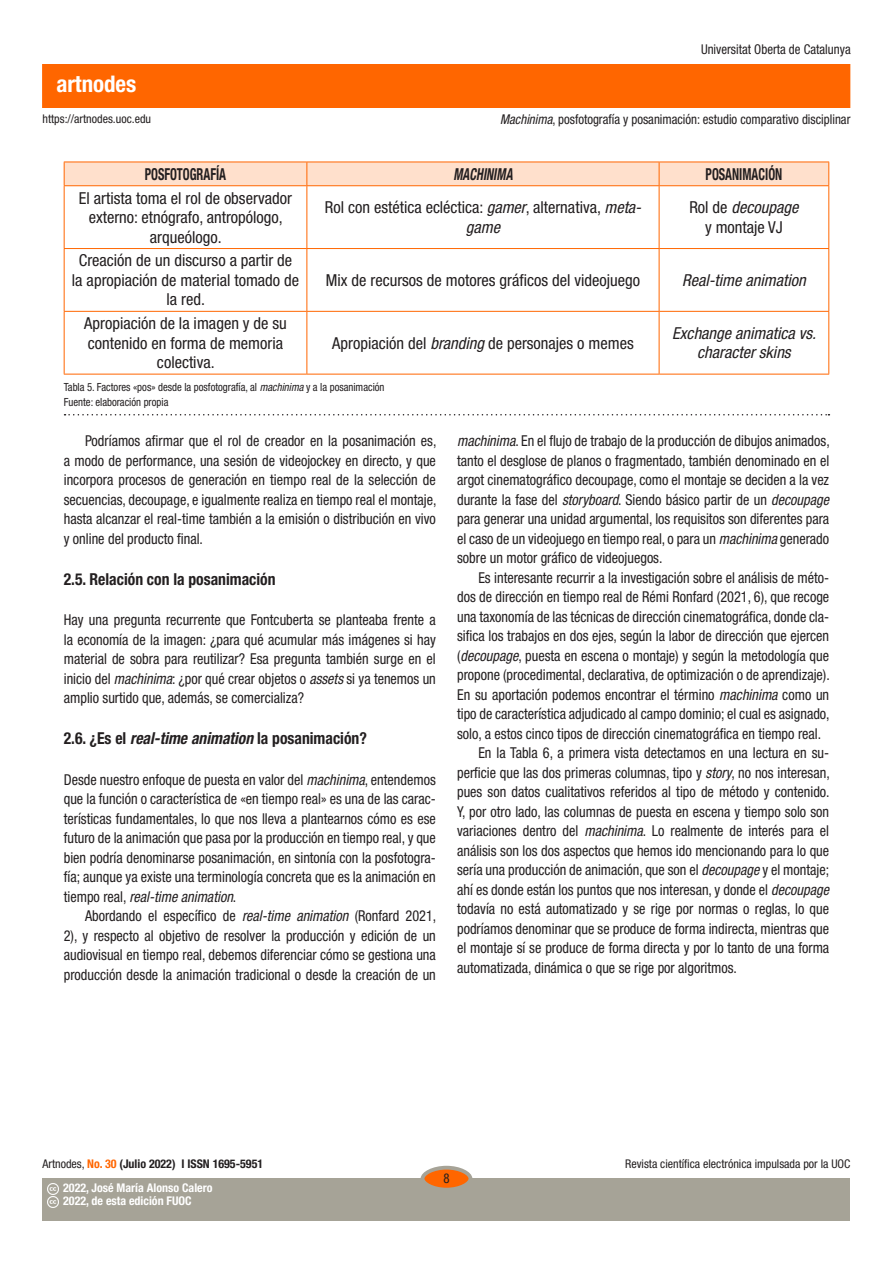
<style>
.page{position:relative;width:893px;height:1263px;background:#fff}
.page>*{position:absolute;margin:0;border:0;box-sizing:border-box;transform-origin:0 0}
.t1{font:700 condensed 22.95px "Helvetica Neue LT Std";color:#fff}
.table_text_C{font:condensed 16.5px/19.5px "Helvetica Neue LT Std";color:#231f20;text-align:center}
._03_apartat_2{font:700 condensed 16.5px "Helvetica Neue LT Std";color:#231f20;scale:.95 1}
.table_text_C-2{font:italic condensed 16.5px "Helvetica Neue LT Std";color:#231f20}
.tabla_encabezado{font:700 condensed 16.5px "Helvetica Neue LT Std";color:#231f20;scale:.75 1}
.tabla_encabezado-2{font:italic 700 condensed 16.5px "Helvetica Neue LT Std";color:#231f20;scale:.75 1}
._02_texto_base{font:condensed 15px/19.5px "Helvetica Neue LT Std";color:#231f20;text-align:justify;scale:.95 1}
._02_texto_base_1{font:condensed 15px/19.5px "Helvetica Neue LT Std";color:#231f20;text-align:justify;scale:.95 1}
.t2{font:condensed 13.5px "Helvetica Neue LT Std";color:#231f20;scale:.95 1}
.t3{font:condensed 12px "Helvetica Neue LT Std";color:#231f20}
.t4{font:700 condensed 12px/13.5px "Helvetica Neue LT Std";color:#fff}
.t5{font:700 condensed 12px "Helvetica Neue LT Std";color:#231f20}
.titulo_figura_0_2col{font:condensed 11.25px "Helvetica Neue LT Std";color:#231f20;scale:.95 1}
.titulo_figura_2col{font:condensed 11.25px "Helvetica Neue LT Std";color:#231f20;scale:.95 1}
.s1{font-style:italic}
.s2{font-style:normal}
.s3{font-weight:400}
.s4{color:#f60}
</style>
<div class="page">
<div style="left:43px;top:65px;width:807px;height:42px;background:#f60"></div>
<div style="left:43px;top:1178px;width:807px;height:42px;background:#a6a397"></div>
<div style="left:422px;top:1168px;width:48px;height:21px;background:#f60;border-radius:50%"></div>
<div style="left:421px;top:1166px;width:51px;height:25px;border:4px solid #a6a397;border-radius:50%"></div>
<svg style="left:47px;top:1183px;width:11px;height:25px"></svg>
<svg style="left:65px;top:414px;width:764px;height:1px"></svg>
<div style="left:64px;top:163px;width:765px;height:22px;background:#ffe0cc"></div>
<hr style="left:64px;top:186px;width:1px;height:62px;background:#f60">
<hr style="left:306px;top:186px;width:1px;height:62px;background:#f60">
<hr style="left:659px;top:186px;width:1px;height:62px;background:#f60">
<hr style="left:828px;top:186px;width:1px;height:62px;background:#f60">
<hr style="left:64px;top:248px;width:243px;height:1px;background:#f60">
<hr style="left:64px;top:249px;width:1px;height:62px;background:#f60">
<hr style="left:307px;top:248px;width:352px;height:1px;background:#f60">
<hr style="left:306px;top:249px;width:1px;height:62px;background:#f60">
<hr style="left:659px;top:248px;width:170px;height:1px;background:#f60">
<hr style="left:659px;top:249px;width:1px;height:62px;background:#f60">
<hr style="left:828px;top:249px;width:1px;height:62px;background:#f60">
<hr style="left:64px;top:311px;width:243px;height:1px;background:#f60">
<hr style="left:64px;top:312px;width:1px;height:62px;background:#f60">
<hr style="left:307px;top:311px;width:352px;height:1px;background:#f60">
<hr style="left:306px;top:312px;width:1px;height:62px;background:#f60">
<hr style="left:659px;top:311px;width:170px;height:1px;background:#f60">
<hr style="left:659px;top:312px;width:1px;height:62px;background:#f60">
<hr style="left:828px;top:312px;width:1px;height:62px;background:#f60">
<hr style="left:64px;top:374px;width:243px;height:1px;background:#f60">
<hr style="left:307px;top:374px;width:352px;height:1px;background:#f60">
<hr style="left:659px;top:374px;width:170px;height:1px;background:#f60">
<hr style="left:64px;top:162px;width:243px;height:1px;background:#f60">
<hr style="left:307px;top:162px;width:352px;height:1px;background:#f60">
<hr style="left:659px;top:162px;width:170px;height:1px;background:#f60">
<hr style="left:64px;top:185px;width:243px;height:1px;background:#f60">
<hr style="left:307px;top:185px;width:352px;height:1px;background:#f60">
<hr style="left:659px;top:185px;width:170px;height:1px;background:#f60">
<h1 class="t1" style="left:56px;top:69px;width:81px">artnodes</h1>
<p class="t2" style="left:701px;top:42px;width:159px">Universitat Oberta de Catalunya</p>
<p class="t3" style="left:43px;top:112px;width:110px">https://artnodes.uoc.edu</p>
<p class="t2" style="left:500px;top:112px;width:370px"><span class="s1">Machinima</span>, posfotografía y posanimación: estudio comparativo disciplinar</p>
<p class="tabla_encabezado" style="left:145px;top:164px;width:110px">POSFOTOGRAFÍA</p>
<p class="tabla_encabezado-2" style="left:453px;top:164px;width:80px">MACHINIMA</p>
<p class="tabla_encabezado" style="left:706px;top:164px;width:104px">POSANIMACIÓN</p>
<h2 class="table_text_C" style="left:79px;top:188px;width:215px">El artista toma el rol de observador externo: etnógrafo, antropólogo, arqueólogo.</h2>
<h2 class="table_text_C" style="left:325px;top:198px;width:318px">Rol con estética ecléctica: <span class="s1">gamer</span>, alternativa, <span class="s1">meta&shy;game</span></h2>
<h2 class="table_text_C-2" style="left:689px;top:198px;width:111px"><span class="s2">Rol de</span> decoupage</h2>
<h2 class="table_text_C" style="left:705px;top:217px;width:79px">y montaje VJ</h2>
<h2 class="table_text_C" style="left:72px;top:251px;width:229px">Creación de un discurso a partir de la apropiación de material tomado de la red.</h2>
<h2 class="table_text_C" style="left:84px;top:313px;width:204px">Apropiación de la imagen y de su contenido en forma de memoria colectiva.</h2>
<h2 class="table_text_C" style="left:326px;top:270px;width:316px">Mix de recursos de motores gráficos del videojuego</h2>
<h2 class="table_text_C-2" style="left:682px;top:270px;width:125px">Real-time animation</h2>
<h2 class="table_text_C" style="left:332px;top:333px;width:303px">Apropiación del <span class="s1">branding</span> de personajes o memes</h2>
<h2 class="table_text_C-2" style="left:672px;top:323px;width:145px">Exchange animatica vs.</h2>
<h2 class="table_text_C-2" style="left:697px;top:343px;width:95px">character skins</h2>
<p class="titulo_figura_0_2col" style="left:64px;top:381px;width:339px">Tabla 5. Factores «pos» desde la posfotografía, al <span class="s1">machinima</span> y a la posanimación</p>
<p class="titulo_figura_2col" style="left:64px;top:395px;width:112px">Fuente: elaboración propia</p>
<p class="_02_texto_base" style="left:64px;top:431px;width:394px;text-indent:21px">Podríamos afirmar que el rol de creador en la posanimación es, a modo de performance, una sesión de videojockey en directo, y que incorpora procesos de generación en tiempo real de la selección de secuencias, decoupage, e igualmente realiza en tiempo real el montaje, hasta alcanzar el real-time también a la emisión o distribución en vivo y online del producto final.</p>
<h3 class="_03_apartat_2" style="left:64px;top:569px;width:225px">2.5. Relación con la posanimación</h3>
<p class="_02_texto_base_1" style="left:64px;top:610px;width:393px">Hay una pregunta recurrente que Fontcuberta se planteaba frente a la economía de la imagen: ¿para qué acumular más imágenes si hay material de sobra para reutilizar? Esa pregunta también surge en el inicio del <span class="s1">machinima</span>: ¿por qué crear objetos o <span class="s1">assets</span> si ya tenemos un amplio surtido que, además, se comercializa?</p>
<h3 class="_03_apartat_2" style="left:64px;top:728px;width:321px">2.6. ¿Es el <span class="s1">real-time animation</span> la posanimación?</h3>
<p class="_02_texto_base_1" style="left:64px;top:770px;width:393px">Desde nuestro enfoque de puesta en valor del <span class="s1">machinima</span>, entendemos que la función o característica de «en tiempo real» es una de las carac&shy;terísticas fundamentales, lo que nos lleva a plantearnos cómo es ese futuro de la animación que pasa por la producción en tiempo real, y que bien podría denominarse posanimación, en sintonía con la posfotogra&shy;fía; aunque ya existe una terminología concreta que es la animación en tiempo real, <span class="s1">real-time animation</span>.</p>
<p class="_02_texto_base" style="left:64px;top:906px;width:394px;text-indent:21px">Abordando el específico de <span class="s1">real-time animation</span> (Ronfard 2021, 2), y respecto al objetivo de resolver la producción y edición de un audiovisual en tiempo real, debemos diferenciar cómo se gestiona una producción desde la animación tradicional o desde la creación de un</p>
<p class="_02_texto_base" style="left:457px;top:431px;width:394px"><span class="s1">machinima</span>. En el flujo de trabajo de la producción de dibujos animados, tanto el desglose de planos o fragmentado, también denominado en el argot cinematográfico decoupage, como el montaje se deciden a la vez durante la fase del <span class="s1">storyboard</span>. Siendo básico partir de un <span class="s1">decoupage </span>para generar una unidad argumental, los requisitos son diferentes para el caso de un videojuego en tiempo real, o para un <span class="s1">machinima</span> generado sobre un motor gráfico de videojuegos.</p>
<p class="_02_texto_base" style="left:457px;top:568px;width:394px;text-indent:21px">Es interesante recurrir a la investigación sobre el análisis de méto&shy;dos de dirección en tiempo real de Rémi Ronfard (2021, 6), que recoge una taxonomía de las técnicas de dirección cinematográfica, donde cla&shy;sifica los trabajos en dos ejes, según la labor de dirección que ejercen (<span class="s1">decoupage</span>, puesta en escena o montaje) y según la metodología que propone (procedimental, declarativa, de optimización o de aprendizaje).<br>En su aportación podemos encontrar el término <span class="s1">machinima</span> como un tipo de característica adjudicado al campo dominio; el cual es asignado, solo, a estos cinco tipos de dirección cinematográfica en tiempo real.</p>
<p class="_02_texto_base" style="left:457px;top:743px;width:394px;text-indent:21px">En la Tabla 6, a primera vista detectamos en una lectura en su&shy;perficie que las dos primeras columnas, tipo y <span class="s1">story</span>, no nos interesan, pues son datos cualitativos referidos al tipo de método y contenido.<br>Y, por otro lado, las columnas de puesta en escena y tiempo solo son variaciones dentro del <span class="s1">machinima</span>. Lo realmente de interés para el análisis son los dos aspectos que hemos ido mencionando para lo que sería una producción de animación, que son el <span class="s1">decoupage</span> y el montaje; ahí es donde están los puntos que nos interesan, y donde el <span class="s1">decoupage </span>todavía no está automatizado y se rige por normas o reglas, lo que podríamos denominar que se produce de forma indirecta, mientras que el montaje sí se produce de forma directa y por lo tanto de una forma automatizada, dinámica o que se rige por algoritmos.</p>
<p class="t5" style="left:43px;top:1157px;width:222px"><span class="s3">Artnodes,</span> <span class="s4">No. 30</span> (Julio 2022) I ISSN 1695-5951</p>
<p class="t3" style="left:625px;top:1157px;width:227px">Revista científica electrónica impulsada por la UOC</p>
<p class="t4" style="left:63px;top:1181px;width:151px">2022, José María Alonso Calero<br>2022, de esta edición FUOC</p>
<p class="t2" style="left:443px;top:1171px;width:8px">8</p>
</div>
